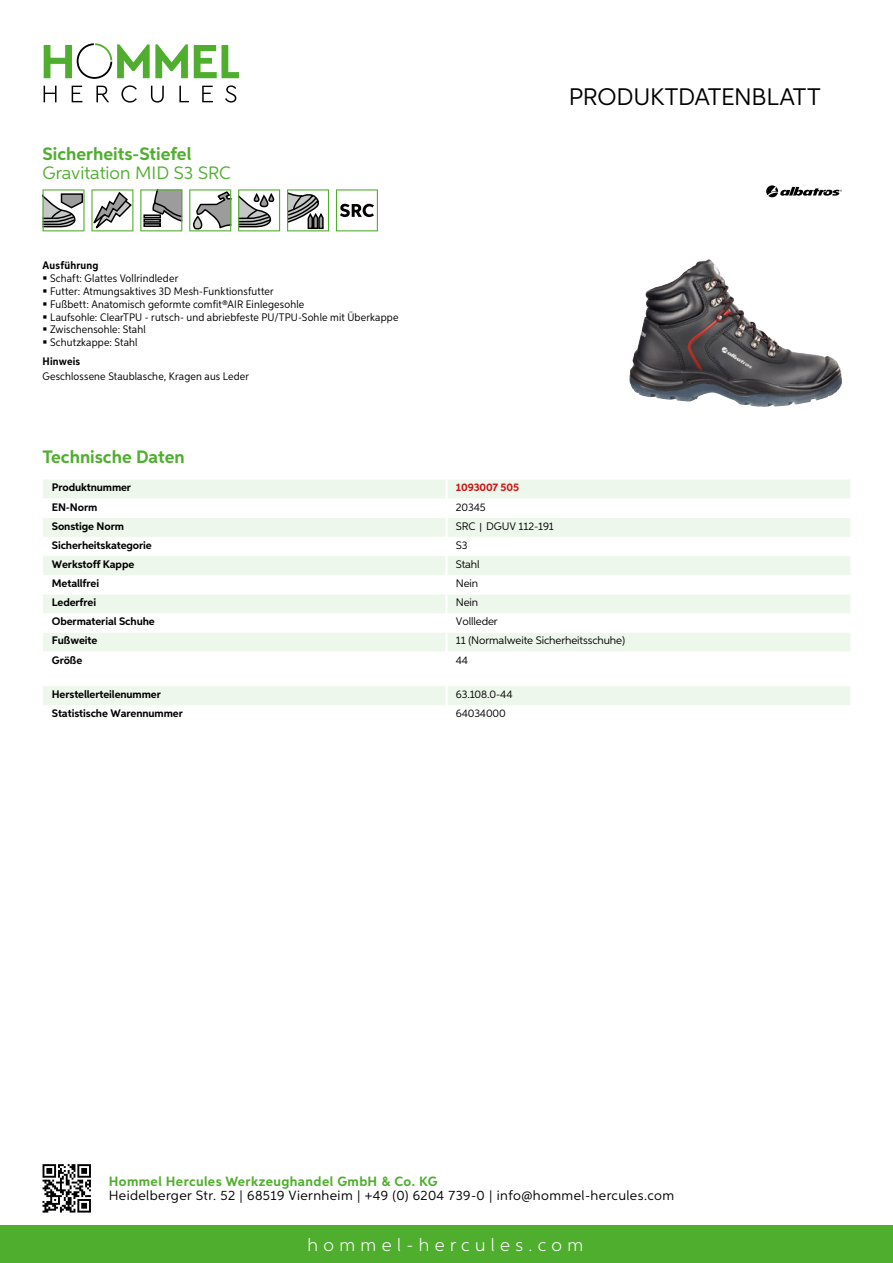
<style>
.page{position:relative;width:893px;height:1263px;background:#fff}
.page>*{position:absolute;margin:0;border:0;box-sizing:border-box;transform-origin:0 0}
.t1{font:24px "Aspira";letter-spacing:-.01em;color:#000}
.t2{font:700 18px "Aspira";color:#50ae2f}
.t3{font:300 18px "Aspira";letter-spacing:.3em;color:#fff}
.t4{font:18px "Aspira";color:#50ae2f}
.t5{font:13.5px "Aspira";letter-spacing:.03em;color:#000}
.t6{font:700 13.5px "Aspira";letter-spacing:.03em;color:#50ae2f}
.t7{font:10.95px/12.8px "Aspira Nar";letter-spacing:.015em;color:#000}
.t8{font:700 10.95px "Aspira";letter-spacing:-.01em;color:#000}
.t9{font:10.95px "Aspira";letter-spacing:-.01em;color:#000}
.t10{font:700 10.95px "Aspira Nar";letter-spacing:.02em;color:#000}
.t11{font:700 10.95px "Aspira";letter-spacing:-.01em;color:#cd1013}
.s1{font-family:"Wuerth Global";font-size:10.5px}
</style>
<div class="page">
<div style="left:0;top:1226px;width:893px;height:37px;background:#50ae2f"></div>
<svg style="left:43px;top:1164px;width:48px;height:48px"></svg>
<svg style="left:194px;top:45px;width:45px;height:33px"></svg>
<svg style="left:44px;top:43px;width:144px;height:36px"></svg>
<svg style="left:44px;top:86px;width:13px;height:16px"></svg>
<svg style="left:72px;top:86px;width:10px;height:16px"></svg>
<svg style="left:96px;top:86px;width:13px;height:16px"></svg>
<svg style="left:121px;top:85px;width:16px;height:18px"></svg>
<svg style="left:151px;top:86px;width:13px;height:17px"></svg>
<svg style="left:179px;top:86px;width:10px;height:16px"></svg>
<svg style="left:202px;top:86px;width:11px;height:16px"></svg>
<svg style="left:225px;top:85px;width:11px;height:18px"></svg>
<div style="left:43px;top:479px;width:807px;height:19px;background:#eef7eb"></div>
<svg style="left:43px;top:518px;width:807px;height:134px;fill:#eef7eb"></svg>
<hr style="left:445px;top:479px;width:3px;height:20px;background:#fff">
<hr style="left:445px;top:518px;width:3px;height:19px;background:#fff">
<hr style="left:445px;top:537px;width:3px;height:19px;background:#fff">
<hr style="left:445px;top:556px;width:3px;height:19px;background:#fff">
<hr style="left:445px;top:575px;width:3px;height:19px;background:#fff">
<hr style="left:445px;top:594px;width:3px;height:19px;background:#fff">
<hr style="left:445px;top:613px;width:3px;height:20px;background:#fff">
<hr style="left:445px;top:633px;width:3px;height:19px;background:#fff">
<div style="left:43px;top:686px;width:807px;height:19px;background:#eef7eb"></div>
<svg style="left:43px;top:189px;width:90px;height:42px"></svg>
<svg style="left:140px;top:189px;width:42px;height:42px"></svg>
<svg style="left:189px;top:189px;width:42px;height:42px"></svg>
<svg style="left:238px;top:189px;width:42px;height:42px"></svg>
<svg style="left:287px;top:189px;width:42px;height:42px"></svg>
<svg style="left:336px;top:189px;width:42px;height:42px"></svg>
<img style="left:629px;top:260px;width:79px;height:142px">
<svg style="left:766px;top:185px;width:76px;height:12px"></svg>
<h2 class="t2" style="left:43px;top:142px;width:150px">Sicherheits-Stiefel</h2>
<h2 class="t4" style="left:43px;top:162px;width:190px">Gravitation MID S3 SRC</h2>
<p class="t10" style="left:43px;top:259px;width:58px">Ausführung</p>
<p class="t7" style="left:50px;top:272px;width:350px">Schaft: Glattes Vollrindleder<br>Futter: Atmungsaktives 3D Mesh-Funktionsfutter<br>Fußbett: Anatomisch geformte comfit®AIR Einlegesohle<br>Laufsohle: ClearTPU - rutsch- und abriebfeste PU/TPU-Sohle mit Überkappe Zwischensohle: Stahl<br>Schutzkappe: Stahl</p>
<p class="t10" style="left:43px;top:355px;width:39px">Hinweis</p>
<p class="t7" style="left:43px;top:370px;width:208px">Geschlossene Staublasche, Kragen aus Leder</p>
<h1 class="t1" style="left:569px;top:82px;width:253px">Produktdatenblatt</h1>
<h2 class="t2" style="left:43px;top:445px;width:144px">Technische Daten</h2>
<p class="t8" style="left:52px;top:481px;width:81px">Produktnummer</p>
<p class="t11" style="left:456px;top:481px;width:65px">1093007 505</p>
<p class="t8" style="left:52px;top:500px;width:47px">EN-Norm</p>
<p class="t9" style="left:456px;top:500px;width:31px">20345</p>
<p class="t8" style="left:52px;top:519px;width:74px">Sonstige Norm</p>
<p class="t9" style="left:456px;top:519px;width:100px">SRC <span class="s1">|</span> DGUV 112-191</p>
<p class="t8" style="left:52px;top:538px;width:101px">Sicherheitskategorie</p>
<p class="t9" style="left:456px;top:538px;width:13px">S3</p>
<p class="t8" style="left:52px;top:557px;width:84px">Werkstoff Kappe</p>
<p class="t9" style="left:456px;top:557px;width:25px">Stahl</p>
<p class="t8" style="left:52px;top:577px;width:49px">Metallfrei</p>
<p class="t9" style="left:456px;top:577px;width:24px">Nein</p>
<p class="t8" style="left:52px;top:596px;width:46px">Lederfrei</p>
<p class="t9" style="left:456px;top:596px;width:24px">Nein</p>
<p class="t8" style="left:52px;top:615px;width:104px">Obermaterial Schuhe</p>
<p class="t9" style="left:456px;top:615px;width:43px">Vollleder</p>
<p class="t8" style="left:52px;top:634px;width:47px">Fußweite</p>
<p class="t9" style="left:456px;top:634px;width:171px">11 (N ormalweite Sicherheitsschuhe)</p>
<p class="t8" style="left:52px;top:653px;width:32px">Größe</p>
<p class="t9" style="left:456px;top:653px;width:14px">44</p>
<p class="t8" style="left:52px;top:688px;width:111px">Herstellerteilenummer</p>
<p class="t9" style="left:456px;top:688px;width:58px">63.108.0-44</p>
<p class="t8" style="left:52px;top:707px;width:132px">Statistische Warennummer</p>
<p class="t9" style="left:456px;top:707px;width:52px">64034000</p>
<p class="t6" style="left:109px;top:1172px;width:330px">Hommel Hercules Werkzeughandel GmbH &amp; Co. KG</p>
<p class="t5" style="left:109px;top:1187px;width:567px">Heidelberger Str. 52 | 68519 Viernheim | +49 (0) 6204 739-0 | info@hommel-hercules.com</p>
<h2 class="t3" style="left:307px;top:1234px;width:277px">hommel-hercules.com</h2>
</div>
